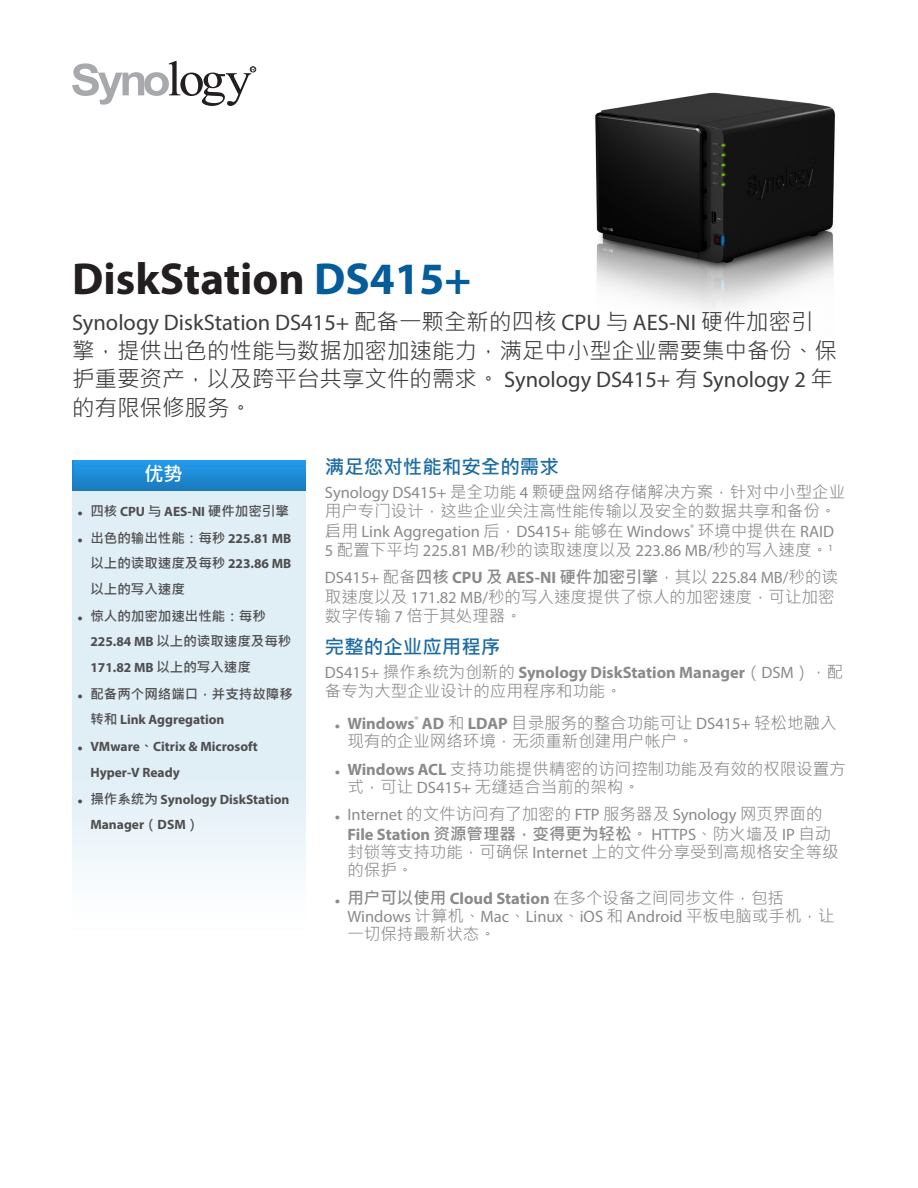
<style>
.page{position:relative;width:918px;height:1188px;background:#fff}
.page>*{position:absolute;margin:0;border:0;box-sizing:border-box;transform-origin:0 0}
.ChapterTitle{font:700 45px "Myriad Pro";color:#231f20}
.ChapterTitleDesc{font:22.5px/28.5px "Microsoft Jheng Hei";color:#3e3e3f}
.BodyHeading{font:700 19.5px "Microsoft Jheng Hei";color:#1d6ca5}
.ChapterTitleHighligh{font:700 19.5px "Microsoft Jheng Hei";color:#fff}
.BodyContent{font:16.5px/19.5px "Microsoft Jheng Hei";color:#8a8a8d}
.t1{font:700 13.5px/25.5px "Microsoft Jheng Hei";color:#4e4d4e}
.t2{font:700 13.5px/25.5px "Myriad Pro";color:#4e4d4e}
.s1{color:#045c9b}
.s2{font-family:"Myriad Pro"}
.s3{font-family:"Arial";font-size:9px}
.s4{font-family:"Microsoft Jheng Hei"}
.s5{font-weight:700}
.s6{font-family:"Myriad Pro";font-weight:700}
.s7{font-family:"Arial";font-weight:700;font-size:9px}
</style>
<div class="page">
<img style="left:595px;top:92px;width:241px;height:218px">
<svg style="left:72px;top:61px;width:184px;height:45px"></svg>
<img style="left:72px;top:460px;width:234px;height:31px">
<p class="ChapterTitle" style="left:72px;top:250px;width:401px">DiskStation <span class="s1">DS415+</span></p>
<p class="ChapterTitleDesc" style="left:72px;top:308px;width:766px"><span class="s2">Synology DiskStation DS415+</span> 配备一颗全新的四核 <span class="s2">CPU</span> 与 <span class="s2">AES-NI</span> 硬件加密引擎，提供出色的性能与数据加密加速能力，满足中小型企业需要集中备份、保护重要资产，以及跨平台共享文件的需求。 <span class="s2">Synology DS415+</span> 有 <span class="s2">Synology 2</span> 年的有限保修服务。</p>
<p class="ChapterTitleHighligh" style="left:144px;top:461px;width:40px">优势</p>
<p class="t1" style="left:78px;top:498px;width:213px"><span class="s3">●</span> 四核 <span class="s2">CPU</span> 与 <span class="s2">AES-NI</span> 硬件加密引擎</p>
<p class="t1" style="left:90px;top:525px;width:203px;text-align:justify;text-indent:-13px"><span class="s3">●</span> 出色的输出性能：每秒 <span class="s2">225.81 MB</span>以上的读取速度及每秒 <span class="s2">223.86 MB</span>以上的写入速度</p>
<p class="t1" style="left:90px;top:603px;width:203px;text-indent:-13px"><span class="s3">●</span> 惊人的加密加速出性能：每秒<br><span class="s2">225.84 MB</span> 以上的读取速度及每秒<br><span class="s2">171.82 MB</span> 以上的写入速度</p>
<p class="t1" style="left:90px;top:681px;width:204px;text-indent:-13px"><span class="s3">●</span> 配备两个网络端口，并支持故障移转和 <span class="s2">Link Aggregation</span></p>
<p class="t2" style="left:90px;top:734px;width:169px;text-indent:-13px"><span class="s3">●</span> VMware<span class="s4">、</span>Citrix &amp; Microsoft<br>Hyper-V Ready</p>
<p class="t2" style="left:90px;top:786px;width:201px;text-indent:-13px"><span class="s3">●</span> <span class="s4">操作系统为</span> Synology DiskStation<br>Manager<span class="s4">（</span>DSM<span class="s4">）</span></p>
<p class="BodyHeading" style="left:325px;top:454px;width:236px">满足您对性能和安全的需求</p>
<p class="BodyContent" style="left:325px;top:482px;width:522px"><span class="s2">Synology DS415+</span> 是全功能 <span class="s2">4</span> 颗硬盘网络存储解决方案，针对中小型企业用户专门设计，这些企业关注高性能传输以及安全的数据共享和备份。启用 <span class="s2">Link Aggregation</span> 后，<span class="s2">DS415+</span> 能够在 <span class="s2">Windows</span><sup>®</sup> 环境中提供在 <span class="s2">RAID 5</span> 配置下平均 <span class="s2">225.81 MB/</span>秒的读取速度以及 <span class="s2">223.86 MB/</span>秒的写入速度。<sup>1</sup></p>
<p class="BodyContent" style="left:325px;top:567px;width:515px"><span class="s2">DS415+</span> 配备<span class="s5">四核</span> <span class="s6">CPU</span> <span class="s5">及</span> <span class="s6">AES-NI</span> <span class="s5">硬件加密引擎</span>，其以 <span class="s2">225.84 MB/</span>秒的读取速度以及 <span class="s2">171.82 MB/</span>秒的写入速度提供了惊人的加密速度，可让加密数字传输 <span class="s2">7</span> 倍于其处理器。</p>
<p class="BodyHeading" style="left:325px;top:634px;width:177px">完整的企业应用程序</p>
<p class="BodyContent" style="left:325px;top:662px;width:520px"><span class="s2">DS415+</span> 操作系统为创新的 <span class="s6">Synology DiskStation Manager</span>（<span class="s2">DSM</span>），配备专为大型企业设计的应用程序和功能。</p>
<p class="BodyContent" style="left:347px;top:714px;width:491px;line-height:18px;text-indent:-13px"><span class="s7">●</span> <span class="s6">Windows</span><sup>®</sup> <span class="s6">AD</span> 和 <span class="s6">LDAP</span> 目录服务的整合功能可让 <span class="s2">DS415+</span> 轻松地融入现有的企业网络环境，无须重新创建用户帐户。</p>
<p class="BodyContent" style="left:347px;top:760px;width:500px;line-height:18px;text-indent:-13px"><span class="s7">●</span> <span class="s6">Windows ACL</span> 支持功能提供精密的访问控制功能及有效的权限设置方式，可让 <span class="s2">DS415+</span> 无缝适合当前的架构。</p>
<p class="BodyContent" style="left:347px;top:804px;width:485px;text-indent:-13px"><span class="s7">●</span> <span class="s2">Internet</span> 的文件访问有了加密的 <span class="s2">FTP</span> 服务器及 <span class="s2">Synology</span> 网页界面的<br><span class="s6">File Station</span> <span class="s5">资源管理器，变得更为轻松</span>。 <span class="s2">HTTPS</span>、防火墙及 <span class="s2">IP</span> 自动</p>
<p class="BodyContent" style="left:347px;top:843px;width:493px;line-height:18px">封锁等支持功能，可确保 <span class="s2">Internet</span> 上的文件分享受到高规格安全等级的保护。</p>
<p class="BodyContent" style="left:347px;top:889px;width:489px;line-height:18px;text-indent:-13px"><span class="s7">●</span> <span class="s5">用户可以使用</span> <span class="s6">Cloud Station</span> 在多个设备之间同步文件，包括<br><span class="s2">Windows</span> 计算机、<span class="s2">Mac</span>、<span class="s2">Linux</span>、<span class="s2">iOS</span> 和 <span class="s2">Android</span> 平板电脑或手机，让一切保持最新状态。</p>
</div>
